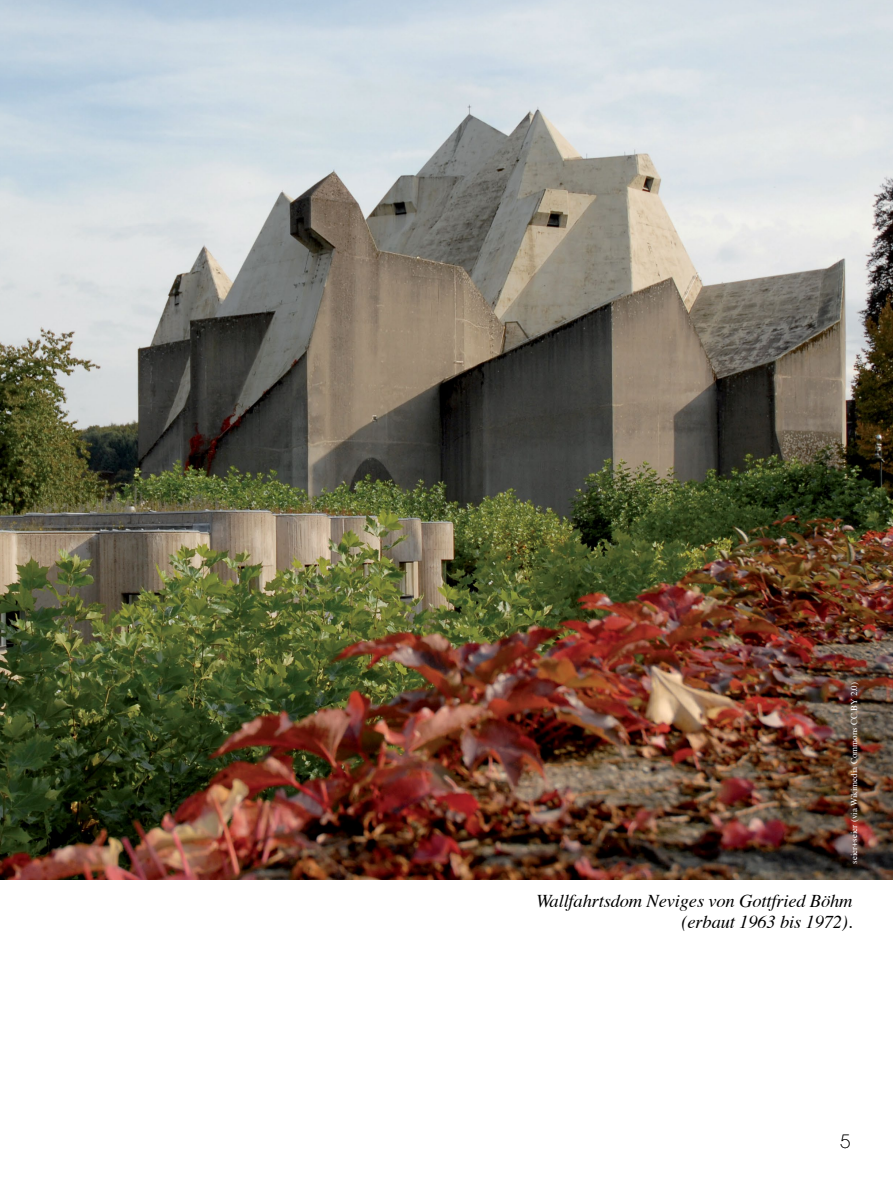
<style>
.page{position:relative;width:893px;height:1191px;background:#fff}
.page>*{position:absolute;margin:0;border:0;box-sizing:border-box;transform-origin:0 0}
.t1{font:italic 18px/21.6px "Times";letter-spacing:-.01em;color:#000;text-align:right}
.t2{font:200 18px "Avant Garde";color:#000}
.t3{font:9px "Times";color:#fff}
</style>
<div class="page">
<img style="left:0;top:0;width:893px;height:879px">
<p class="t3" style="left:846px;top:863px;width:183px;rotate:-90deg">seier+seier (via Wikimedia Commons CC BY 2.0)</p>
<p class="t1" style="left:536px;top:889px;width:318px">Wallfahrtsdom Neviges von Gottfried Böhm (erbaut 1963 bis 1972).</p>
<p class="t2" style="left:840px;top:1131px;width:11px">5</p>
</div>
